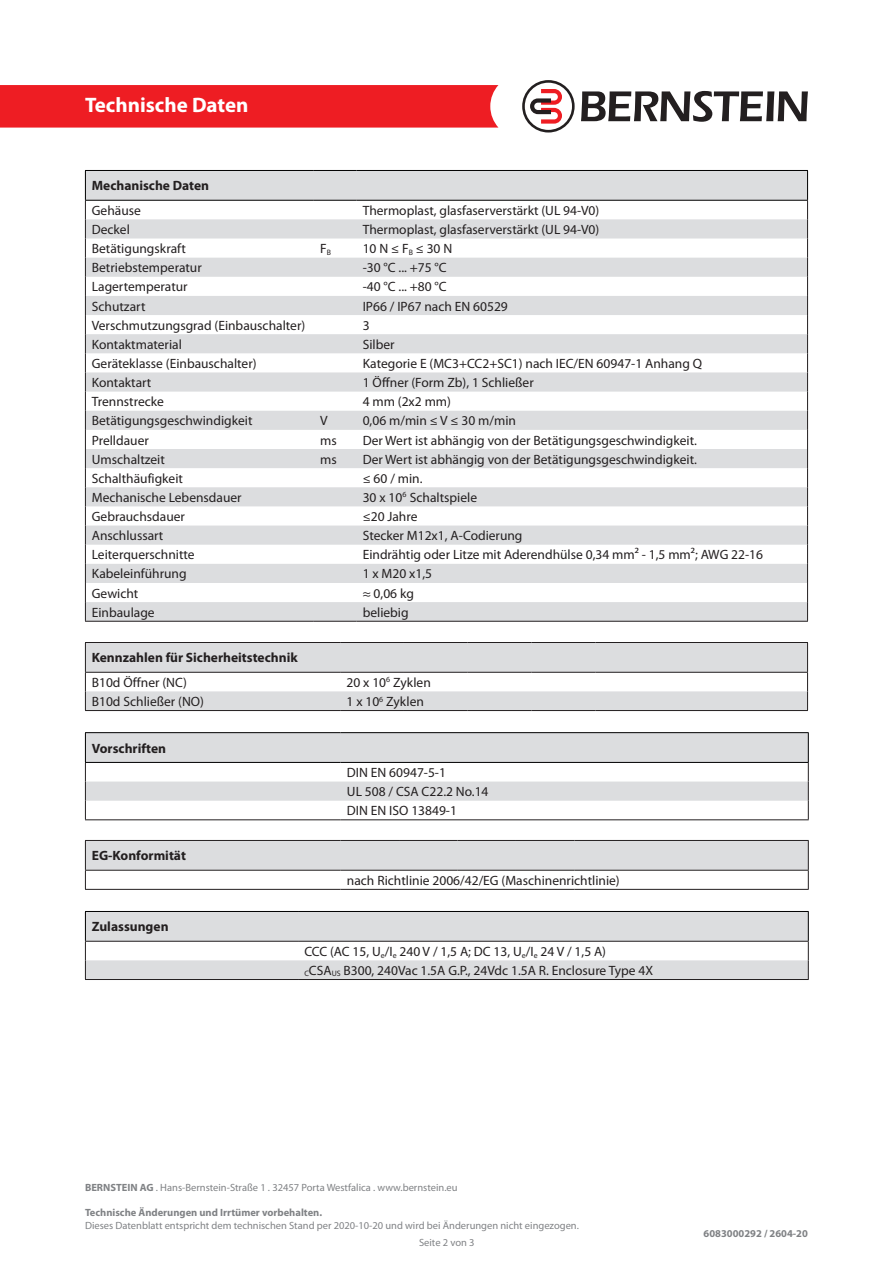
<style>
.page{position:relative;width:893px;height:1263px;background:#fff}
.page>*{position:absolute;margin:0;border:0;box-sizing:border-box;transform-origin:0 0}
.t1{font:700 21px "Myriad Pro";color:#fff}
.t2{font:13.5px "Myriad Pro";color:#231f20}
.t3{font:700 13.5px "Myriad Pro";color:#231f20}
.t4{font:10.5px "Myriad Pro";color:#808285}
.t5{font:700 10.5px "Myriad Pro";color:#808285}
.s1{font-weight:700}
</style>
<div class="page">
<div style="left:0;top:85px;width:498px;height:43px;background:#ee1d23"></div>
<svg style="left:581px;top:91px;width:227px;height:31px"></svg>
<svg style="left:522px;top:80px;width:53px;height:53px"></svg>
<svg style="left:86px;top:171px;width:721px;height:450px;fill:#dcdddf"></svg>
<hr style="left:85px;top:170px;width:229px;height:1px;background:#000">
<svg style="left:85px;top:171px;width:1px;height:450px"></svg>
<hr style="left:314px;top:170px;width:42px;height:1px;background:#000">
<hr style="left:356px;top:170px;width:452px;height:1px;background:#000">
<svg style="left:807px;top:171px;width:1px;height:450px"></svg>
<hr style="left:85px;top:200px;width:229px;height:1px;background:#000">
<hr style="left:314px;top:200px;width:42px;height:1px;background:#000">
<hr style="left:356px;top:200px;width:452px;height:1px;background:#000">
<hr style="left:85px;top:621px;width:229px;height:1px;background:#231f20">
<hr style="left:314px;top:621px;width:42px;height:1px;background:#231f20">
<hr style="left:356px;top:621px;width:452px;height:1px;background:#231f20">
<svg style="left:86px;top:643px;width:721px;height:67px;fill:#dcdddf"></svg>
<svg style="left:85px;top:643px;width:1px;height:67px"></svg>
<svg style="left:807px;top:643px;width:1px;height:67px"></svg>
<hr style="left:85px;top:642px;width:255px;height:1px;background:#231f20">
<hr style="left:340px;top:642px;width:64px;height:1px;background:#231f20">
<hr style="left:404px;top:642px;width:64px;height:1px;background:#231f20">
<hr style="left:468px;top:642px;width:63px;height:1px;background:#231f20">
<hr style="left:531px;top:642px;width:64px;height:1px;background:#231f20">
<hr style="left:595px;top:642px;width:213px;height:1px;background:#231f20">
<hr style="left:85px;top:672px;width:255px;height:1px;background:#231f20">
<hr style="left:340px;top:672px;width:64px;height:1px;background:#231f20">
<hr style="left:404px;top:672px;width:64px;height:1px;background:#231f20">
<hr style="left:468px;top:672px;width:63px;height:1px;background:#231f20">
<hr style="left:531px;top:672px;width:64px;height:1px;background:#231f20">
<hr style="left:595px;top:672px;width:213px;height:1px;background:#231f20">
<hr style="left:85px;top:710px;width:255px;height:1px;background:#231f20">
<hr style="left:340px;top:710px;width:64px;height:1px;background:#231f20">
<hr style="left:404px;top:710px;width:64px;height:1px;background:#231f20">
<hr style="left:468px;top:710px;width:63px;height:1px;background:#231f20">
<hr style="left:531px;top:710px;width:64px;height:1px;background:#231f20">
<hr style="left:595px;top:710px;width:213px;height:1px;background:#231f20">
<svg style="left:86px;top:912px;width:722px;height:67px;fill:#dcdddf"></svg>
<hr style="left:85px;top:911px;width:213px;height:1px;background:#000">
<hr style="left:298px;top:911px;width:511px;height:1px;background:#000">
<svg style="left:85px;top:912px;width:1px;height:67px"></svg>
<svg style="left:808px;top:912px;width:1px;height:67px"></svg>
<hr style="left:85px;top:979px;width:213px;height:1px;background:#231f20">
<hr style="left:298px;top:979px;width:511px;height:1px;background:#231f20">
<hr style="left:85px;top:941px;width:213px;height:1px;background:#231f20">
<hr style="left:298px;top:941px;width:511px;height:1px;background:#231f20">
<svg style="left:86px;top:733px;width:722px;height:68px;fill:#dcdddf"></svg>
<hr style="left:85px;top:732px;width:256px;height:1px;background:#000">
<hr style="left:341px;top:732px;width:468px;height:1px;background:#000">
<hr style="left:85px;top:762px;width:256px;height:1px;background:#000">
<hr style="left:341px;top:762px;width:468px;height:1px;background:#000">
<svg style="left:85px;top:733px;width:1px;height:86px"></svg>
<svg style="left:808px;top:733px;width:1px;height:86px"></svg>
<hr style="left:85px;top:819px;width:256px;height:1px;background:#231f20">
<hr style="left:341px;top:819px;width:468px;height:1px;background:#231f20">
<svg style="left:85px;top:841px;width:724px;height:48px"></svg>
<hr style="left:85px;top:840px;width:256px;height:1px;background:#231f20">
<hr style="left:341px;top:840px;width:58px;height:1px;background:#231f20">
<hr style="left:399px;top:840px;width:58px;height:1px;background:#231f20">
<hr style="left:457px;top:840px;width:59px;height:1px;background:#231f20">
<hr style="left:516px;top:840px;width:58px;height:1px;background:#231f20">
<hr style="left:574px;top:840px;width:235px;height:1px;background:#231f20">
<hr style="left:85px;top:870px;width:256px;height:1px;background:#231f20">
<hr style="left:341px;top:870px;width:58px;height:1px;background:#231f20">
<hr style="left:399px;top:870px;width:58px;height:1px;background:#231f20">
<hr style="left:457px;top:870px;width:59px;height:1px;background:#231f20">
<hr style="left:516px;top:870px;width:58px;height:1px;background:#231f20">
<hr style="left:574px;top:870px;width:235px;height:1px;background:#231f20">
<hr style="left:85px;top:889px;width:256px;height:1px;background:#231f20">
<hr style="left:341px;top:889px;width:58px;height:1px;background:#231f20">
<hr style="left:399px;top:889px;width:58px;height:1px;background:#231f20">
<hr style="left:457px;top:889px;width:59px;height:1px;background:#231f20">
<hr style="left:516px;top:889px;width:58px;height:1px;background:#231f20">
<hr style="left:574px;top:889px;width:235px;height:1px;background:#231f20">
<h1 class="t1" style="left:85px;top:91px;width:165px">Technische Daten</h1>
<p class="t3" style="left:92px;top:177px;width:119px">Mechanische Daten</p>
<p class="t2" style="left:92px;top:202px;width:51px">Gehäuse</p>
<p class="t2" style="left:363px;top:202px;width:238px">Thermoplast, glasfaserverstärkt (UL 94-V0)</p>
<p class="t2" style="left:92px;top:221px;width:40px">Deckel</p>
<p class="t2" style="left:363px;top:221px;width:238px">Thermoplast, glasfaserverstärkt (UL 94-V0)</p>
<p class="t2" style="left:92px;top:240px;width:96px">Betätigungskraft</p>
<p class="t2" style="left:320px;top:240px;width:12px">F<sub>B</sub></p>
<p class="t2" style="left:363px;top:240px;width:91px">10 N ≤ F<sub>B</sub> ≤ 30 N</p>
<p class="t2" style="left:92px;top:259px;width:111px">Betriebstemperatur</p>
<p class="t2" style="left:363px;top:259px;width:85px">-30 °C ... +75 °C</p>
<p class="t2" style="left:92px;top:279px;width:97px">Lagertemperatur</p>
<p class="t2" style="left:363px;top:279px;width:85px">-40 °C ... +80 °C</p>
<p class="t2" style="left:92px;top:298px;width:55px">Schutzart</p>
<p class="t2" style="left:363px;top:298px;width:147px">IP66 / IP67 nach EN 60529</p>
<p class="t2" style="left:92px;top:317px;width:215px">Verschmutzungsgrad (Einbauschalter)</p>
<p class="t2" style="left:363px;top:317px;width:8px">3</p>
<p class="t2" style="left:92px;top:336px;width:92px">Kontaktmaterial</p>
<p class="t2" style="left:363px;top:336px;width:33px">Silber</p>
<p class="t2" style="left:92px;top:355px;width:166px">Geräteklasse (Einbauschalter)</p>
<p class="t2" style="left:363px;top:355px;width:341px">Kategorie E (MC3+CC2+SC1) nach IEC/EN 60947-1 Anhang Q</p>
<p class="t2" style="left:92px;top:374px;width:61px">Kontaktart</p>
<p class="t2" style="left:363px;top:374px;width:173px">1 Öffner (Form Zb), 1 Schließer</p>
<p class="t2" style="left:92px;top:393px;width:74px">Trennstrecke</p>
<p class="t2" style="left:363px;top:393px;width:90px">4 mm (2x2 mm)</p>
<p class="t2" style="left:92px;top:412px;width:162px">Betätigungsgeschwindigkeit</p>
<p class="t2" style="left:320px;top:412px;width:9px">V</p>
<p class="t2" style="left:363px;top:412px;width:155px">0,06 m/min ≤ V ≤ 30 m/min</p>
<p class="t2" style="left:92px;top:432px;width:59px">Prelldauer</p>
<p class="t2" style="left:320px;top:432px;width:18px">ms</p>
<p class="t2" style="left:363px;top:432px;width:336px">Der Wert ist abhängig von der Betätigungsgeschwindigkeit.</p>
<p class="t2" style="left:92px;top:451px;width:75px">Umschaltzeit</p>
<p class="t2" style="left:320px;top:451px;width:18px">ms</p>
<p class="t2" style="left:363px;top:451px;width:336px">Der Wert ist abhängig von der Betätigungsgeschwindigkeit.</p>
<p class="t2" style="left:92px;top:470px;width:93px">Schalthäufigkeit</p>
<p class="t2" style="left:363px;top:470px;width:61px">≤ 60 / min.</p>
<p class="t2" style="left:92px;top:489px;width:151px">Mechanische Lebensdauer</p>
<p class="t2" style="left:363px;top:489px;width:116px">30 x 10<sup>6</sup> Schaltspiele</p>
<p class="t2" style="left:92px;top:508px;width:95px">Gebrauchsdauer</p>
<p class="t2" style="left:363px;top:508px;width:56px">≤20 Jahre</p>
<p class="t2" style="left:92px;top:527px;width:73px">Anschlussart</p>
<p class="t2" style="left:363px;top:527px;width:161px">Stecker M12x1, A-Codierung</p>
<p class="t2" style="left:92px;top:546px;width:104px">Leiterquerschnitte</p>
<p class="t2" style="left:363px;top:546px;width:402px">Eindrähtig oder Litze mit Aderendhülse 0,34 mm² - 1,5 mm²; AWG 22-16</p>
<p class="t2" style="left:92px;top:566px;width:96px">Kabeleinführung</p>
<p class="t2" style="left:363px;top:566px;width:71px">1 x M20 x1,5</p>
<p class="t2" style="left:92px;top:585px;width:48px">Gewicht</p>
<p class="t2" style="left:363px;top:585px;width:53px">≈ 0,06 kg</p>
<p class="t2" style="left:92px;top:604px;width:64px">Einbaulage</p>
<p class="t2" style="left:363px;top:604px;width:47px">beliebig</p>
<p class="t3" style="left:92px;top:649px;width:207px">Kennzahlen für Sicherheitstechnik</p>
<p class="t2" style="left:92px;top:674px;width:97px">B10d Öffner (NC)</p>
<p class="t2" style="left:347px;top:674px;width:86px">20 x 10<sup>6</sup> Zyklen</p>
<p class="t2" style="left:92px;top:693px;width:114px">B10d Schließer (NO)</p>
<p class="t2" style="left:347px;top:693px;width:79px">1 x 10<sup>6</sup> Zyklen</p>
<p class="t3" style="left:92px;top:739px;width:76px">Vorschriften</p>
<p class="t3" style="left:92px;top:847px;width:96px">EG-Konformität</p>
<p class="t3" style="left:92px;top:918px;width:78px">Zulassungen</p>
<p class="t2" style="left:347px;top:764px;width:101px">DIN EN 60947-5-1</p>
<p class="t2" style="left:347px;top:783px;width:143px">UL 508 / CSA C22.2 No.14</p>
<p class="t2" style="left:347px;top:802px;width:112px">DIN EN ISO 13849-1</p>
<p class="t2" style="left:347px;top:872px;width:274px">nach Richtlinie 2006/42/EG (Maschinenrichtlinie)</p>
<p class="t2" style="left:304px;top:943px;width:303px">CCC (AC 15, U<sub>e</sub>/I<sub>e</sub> 240 V / 1,5 A; DC 13, U<sub>e</sub>/I<sub>e</sub> 24 V / 1,5 A)</p>
<p class="t2" style="left:304px;top:962px;width:350px"><sub>C</sub>CSA<sub>US</sub> B300, 240Vac 1.5A G.P., 24Vdc 1.5A R. Enclosure Type 4X</p>
<p class="t4" style="left:85px;top:1181px;width:374px"><span class="s1">BERNSTEIN AG</span> . Hans-Bernstein-Straße 1 . 32457 Porta Westfalica . www.bernstein.eu</p>
<p class="t5" style="left:85px;top:1206px;width:239px">Technische Änderungen und Irrtümer vorbehalten.</p>
<p class="t4" style="left:85px;top:1219px;width:495px">Dieses Datenblatt entspricht dem technischen Stand per 2020-10-20 und wird bei Änderungen nicht eingezogen.</p>
<p class="t4" style="left:419px;top:1236px;width:57px">Seite 2 von 3</p>
<p class="t5" style="left:704px;top:1227px;width:106px">6083000292 / 2604-20</p>
</div>
